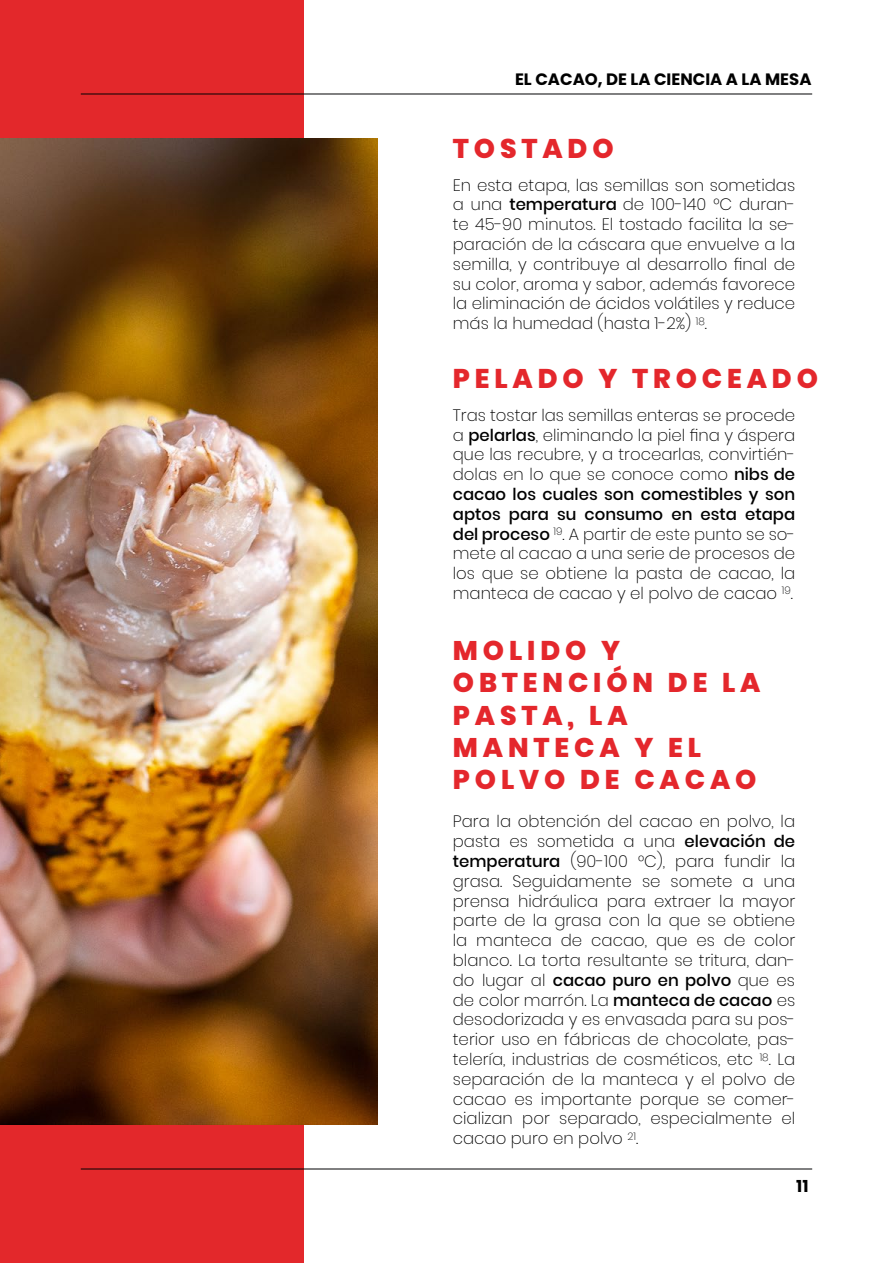
<style>
.page{position:relative;width:893px;height:1263px;background:#fff}
.page>*{position:absolute;margin:0;border:0;box-sizing:border-box;transform-origin:0 0}
.t1{font:800 27px/32.4px "Poppins";letter-spacing:.18em;color:#e4272c}
.t2{font:200 16.5px/19.8px "Poppins";color:#000;text-align:justify}
.t3{font:700 16.5px "Poppins";color:#000}
.s1{font-weight:500}
</style>
<div class="page">
<div style="left:0;top:0;width:303px;height:1263px;background:#e3282b"></div>
<img style="left:0;top:138px;width:377px;height:987px">
<hr style="left:81px;top:94px;width:731px;height:1px;background:#020203">
<hr style="left:81px;top:1168px;width:731px;height:1px;background:#020203">
<p class="t3" style="left:515px;top:70px;width:298px">EL CACAO, DE LA CIENCIA A LA MESA</p>
<h1 class="t1" style="left:453px;top:133px;width:162px">TOSTADO</h1>
<p class="t2" style="left:453px;top:175px;width:344px">En esta etapa, las semillas son sometidas a una <span class="s1">temperatura</span> de 100-140 °C duran&shy;te 45-90 minutos. El tostado facilita la se&shy;paración de la cáscara que envuelve a la semilla, y contribuye al desarrollo final de su color, aroma y sabor, además favorece la eliminación de ácidos volátiles y reduce más la humedad (hasta 1-2%) <sup>18</sup>.</p>
<h1 class="t1" style="left:453px;top:363px;width:367px">PELADO Y TROCEADO</h1>
<p class="t2" style="left:453px;top:405px;width:344px">Tras tostar las semillas enteras se procede a <span class="s1">pelarlas</span>, eliminando la piel fina y áspera que las recubre, y a trocearlas, convirtién&shy;dolas en lo que se conoce como <span class="s1">nibs de cacao los cuales son comestibles y son aptos para su consumo en esta etapa del proceso</span> <sup>19</sup>. A partir de este punto se so&shy;mete al cacao a una serie de procesos de los que se obtiene la pasta de cacao, la manteca de cacao y el polvo de cacao <sup>19</sup>.</p>
<h1 class="t1" style="left:453px;top:634px;width:309px">MOLIDO Y<br>OBTENCIÓN DE LA<br>PASTA, LA<br>MANTECA Y EL<br>POLVO DE CACAO</h1>
<p class="t2" style="left:453px;top:812px;width:344px">Para la obtención del cacao en polvo, la pasta es sometida a una <span class="s1">elevación de temperatura</span> (90-100 °C), para fundir la grasa. Seguidamente se somete a una prensa hidráulica para extraer la mayor parte de la grasa con la que se obtiene la manteca de cacao, que es de color blanco. La torta resultante se tritura, dan&shy;do lugar al <span class="s1">cacao puro en polvo</span> que es de color marrón. La <span class="s1">manteca de cacao</span> es desodorizada y es envasada para su pos&shy;terior uso en fábricas de chocolate, pas&shy;telería, industrias de cosméticos, etc <sup>18</sup>. La separación de la manteca y el polvo de cacao es importante porque se comer&shy;cializan por separado, especialmente el cacao puro en polvo <sup>21</sup>.</p>
<p class="t3" style="left:796px;top:1177px;width:14px">11</p>
</div>
